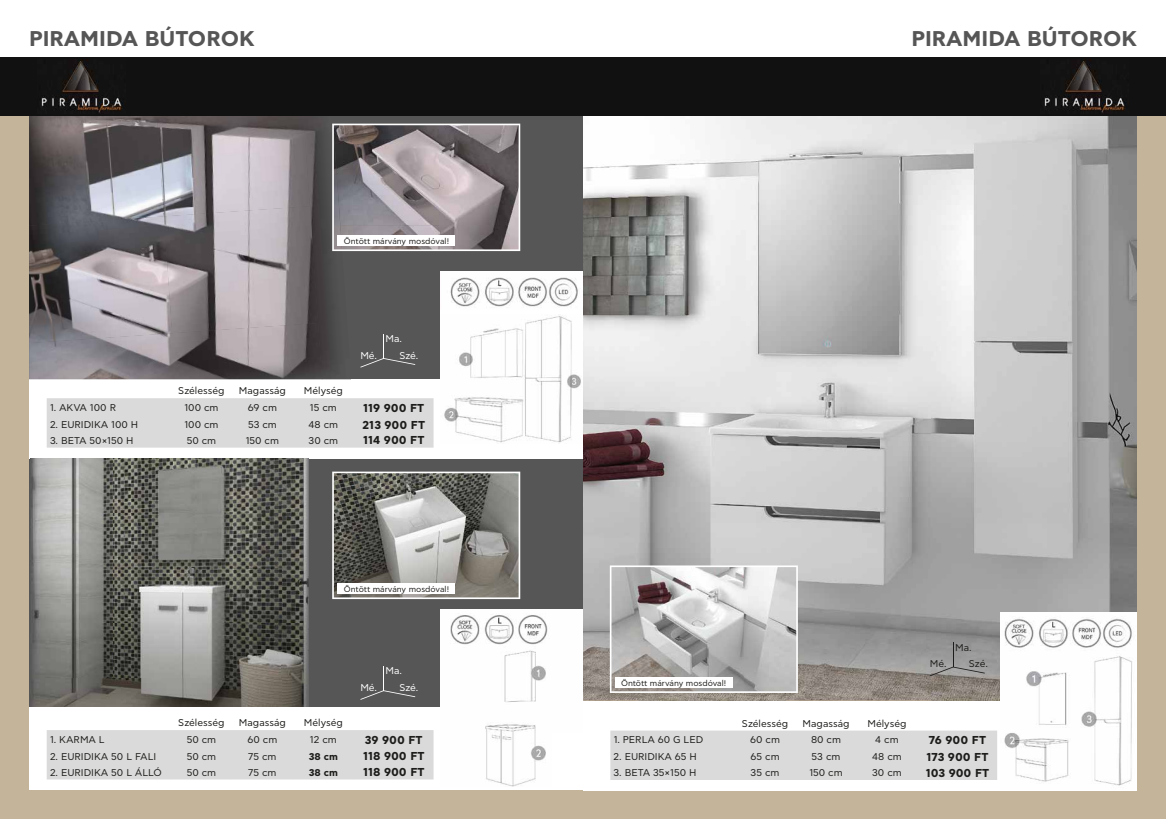
<style>
.page{position:relative;width:1166px;height:819px;background:#fff}
.page>*{position:absolute;margin:0;border:0;box-sizing:border-box;transform-origin:0 0}
.t1{font:700 21.35px "Apivita Asty";color:#575657}
.t2{font:700 11.46px "Apivita Asty";color:#1d1d1b}
.t3{font:9.89px/16.6px "Apivita Asty";color:#fff}
.t4{font:9.89px/16.6px "Apivita Asty";letter-spacing:-.005em;color:#1d1d1b}
.t5{font:9.8px "Apivita Asty";color:#1d1d1b}
.t6{font:700 9.8px "Apivita Asty";letter-spacing:.005em;color:#1d1d1b}
.t7{font:8.22px "Apivita Asty";color:#1d1d1b}
</style>
<div class="page">
<div style="left:0;top:57px;width:583px;height:762px;background:#c4b59a"></div>
<div style="left:29px;top:79px;width:554px;height:711px;background:#fff"></div>
<div style="left:29px;top:79px;width:554px;height:300px;background:#575657"></div>
<img style="left:29px;top:116px;width:127px;height:100px">
<img style="left:156px;top:116px;width:145px;height:100px">
<img style="left:301px;top:116px;width:50px;height:261px">
<img style="left:29px;top:216px;width:135px;height:107px">
<img style="left:164px;top:206px;width:154px;height:117px">
<img style="left:29px;top:323px;width:293px;height:56px">
<div style="left:29px;top:459px;width:554px;height:247px;background:#575657"></div>
<img style="left:31px;top:459px;width:278px;height:247px">
<svg style="left:360px;top:334px;width:55px;height:33px"></svg>
<svg style="left:361px;top:666px;width:54px;height:33px"></svg>
<div style="left:441px;top:310px;width:142px;height:139px;background:#fff"></div>
<img style="left:444px;top:316px;width:137px;height:127px">
<img style="left:441px;top:609px;width:142px;height:177px">
<img style="left:441px;top:271px;width:142px;height:39px">
<div style="left:47px;top:398px;width:386px;height:49px;background:#dadada"></div>
<div style="left:47px;top:730px;width:386px;height:49px;background:#dadada"></div>
<svg style="left:332px;top:124px;width:188px;height:127px;background:#91898d"></svg>
<div style="left:338px;top:235px;width:117px;height:11px;background:#fff"></div>
<svg style="left:332px;top:471px;width:188px;height:128px;background:#898883"></svg>
<div style="left:338px;top:582px;width:117px;height:11px;background:#fff"></div>
<div style="left:552px;top:733px;width:31px;height:53px;background:#fff"></div>
<div style="left:0;top:57px;width:583px;height:59px;background:#121111"></div>
<img style="left:41px;top:61px;width:82px;height:52px">
<div style="left:583px;top:57px;width:583px;height:762px;background:#c4b59a"></div>
<div style="left:583px;top:701px;width:554px;height:89px;background:#fff"></div>
<img style="left:583px;top:116px;width:349px;height:467px">
<img style="left:932px;top:116px;width:205px;height:584px">
<img style="left:583px;top:583px;width:55px;height:117px">
<img style="left:786px;top:583px;width:146px;height:117px">
<img style="left:638px;top:693px;width:148px;height:7px">
<svg style="left:610px;top:565px;width:188px;height:128px;background:#bebdbc"></svg>
<img style="left:1000px;top:612px;width:137px;height:174px">
<div style="left:610px;top:730px;width:387px;height:50px;background:#dadada"></div>
<svg style="left:930px;top:642px;width:55px;height:34px;background:#969696"></svg>
<div style="left:615px;top:677px;width:117px;height:11px;background:#fff"></div>
<div style="left:583px;top:57px;width:583px;height:59px;background:#121111"></div>
<img style="left:1044px;top:61px;width:82px;height:52px">
<h1 class="t1" style="left:29px;top:25px;width:227px">PIRAMIDA BÚTOROK</h1>
<p class="t7" style="left:344px;top:236px;width:107px">Öntött márvány mosdóval!</p>
<p class="t3" style="left:360px;top:330px;width:60px;text-indent:25px">Ma.<br>Mé. Szé.</p>
<p class="t5" style="left:178px;top:385px;width:48px">Szélesség</p>
<p class="t5" style="left:239px;top:385px;width:48px">Magasság</p>
<p class="t5" style="left:304px;top:385px;width:40px">Mélység</p>
<p class="t5" style="left:50px;top:402px;width:67px">1. AKVA 100 R</p>
<p class="t5" style="left:184px;top:402px;width:36px">100 cm</p>
<p class="t5" style="left:248px;top:402px;width:31px">69 cm</p>
<p class="t5" style="left:310px;top:402px;width:28px">15 cm</p>
<p class="t2" style="left:363px;top:400px;width:63px">119 900 FT</p>
<p class="t5" style="left:50px;top:418px;width:90px">2. EURIDIKA 100 H</p>
<p class="t5" style="left:184px;top:418px;width:36px">100 cm</p>
<p class="t5" style="left:248px;top:418px;width:30px">53 cm</p>
<p class="t5" style="left:309px;top:418px;width:31px">48 cm</p>
<p class="t2" style="left:362px;top:417px;width:64px">213 900 FT</p>
<p class="t5" style="left:50px;top:434px;width:85px">3. BETA 50×150 H</p>
<p class="t5" style="left:187px;top:434px;width:31px">50 cm</p>
<p class="t5" style="left:246px;top:434px;width:35px">150 cm</p>
<p class="t5" style="left:309px;top:434px;width:31px">30 cm</p>
<p class="t2" style="left:363px;top:433px;width:63px">114 900 FT</p>
<p class="t7" style="left:344px;top:584px;width:107px">Öntött márvány mosdóval!</p>
<p class="t5" style="left:178px;top:717px;width:48px">Szélesség</p>
<p class="t5" style="left:239px;top:717px;width:48px">Magasság</p>
<p class="t5" style="left:304px;top:717px;width:40px">Mélység</p>
<p class="t3" style="left:360px;top:662px;width:60px;text-indent:25px">Ma.<br>Mé. Szé.</p>
<p class="t5" style="left:50px;top:733px;width:56px">1. KARMA L</p>
<p class="t5" style="left:187px;top:733px;width:31px">50 cm</p>
<p class="t5" style="left:247px;top:733px;width:31px">60 cm</p>
<p class="t5" style="left:310px;top:733px;width:28px">12 cm</p>
<p class="t2" style="left:365px;top:732px;width:59px">39 900 FT</p>
<p class="t5" style="left:50px;top:750px;width:108px">2. EURIDIKA 50 L FALI</p>
<p class="t5" style="left:187px;top:750px;width:31px">50 cm</p>
<p class="t5" style="left:248px;top:750px;width:30px">75 cm</p>
<p class="t6" style="left:309px;top:750px;width:31px">38 cm</p>
<p class="t2" style="left:363px;top:749px;width:63px">118 900 FT</p>
<p class="t5" style="left:50px;top:766px;width:113px">2. EURIDIKA 50 L ÁLLÓ</p>
<p class="t5" style="left:187px;top:766px;width:31px">50 cm</p>
<p class="t5" style="left:248px;top:766px;width:30px">75 cm</p>
<p class="t6" style="left:309px;top:766px;width:31px">38 cm</p>
<p class="t2" style="left:363px;top:765px;width:63px">118 900 FT</p>
<h1 class="t1" style="left:911px;top:25px;width:227px">PIRAMIDA BÚTOROK</h1>
<p class="t7" style="left:621px;top:678px;width:107px">Öntött márvány mosdóval!</p>
<p class="t5" style="left:742px;top:717px;width:48px">Szélesség</p>
<p class="t5" style="left:802px;top:717px;width:48px">Magasság</p>
<p class="t5" style="left:867px;top:717px;width:40px">Mélység</p>
<p class="t4" style="left:930px;top:639px;width:60px;text-indent:25px">Ma.<br>Mé. Szé.</p>
<p class="t5" style="left:614px;top:734px;width:91px">1. PERLA 60 G LED</p>
<p class="t5" style="left:750px;top:734px;width:31px">60 cm</p>
<p class="t5" style="left:811px;top:734px;width:31px">80 cm</p>
<p class="t5" style="left:875px;top:734px;width:25px">4 cm</p>
<p class="t2" style="left:929px;top:732px;width:59px">76 900 FT</p>
<p class="t5" style="left:614px;top:751px;width:85px">2. EURIDIKA 65 H</p>
<p class="t5" style="left:750px;top:751px;width:31px">65 cm</p>
<p class="t5" style="left:811px;top:751px;width:30px">53 cm</p>
<p class="t5" style="left:872px;top:751px;width:31px">48 cm</p>
<p class="t2" style="left:926px;top:749px;width:64px">173 900 FT</p>
<p class="t5" style="left:614px;top:766px;width:84px">3. BETA 35×150 H</p>
<p class="t5" style="left:750px;top:766px;width:30px">35 cm</p>
<p class="t5" style="left:809px;top:766px;width:35px">150 cm</p>
<p class="t5" style="left:872px;top:766px;width:31px">30 cm</p>
<p class="t2" style="left:925px;top:765px;width:65px">103 900 FT</p>
</div>
